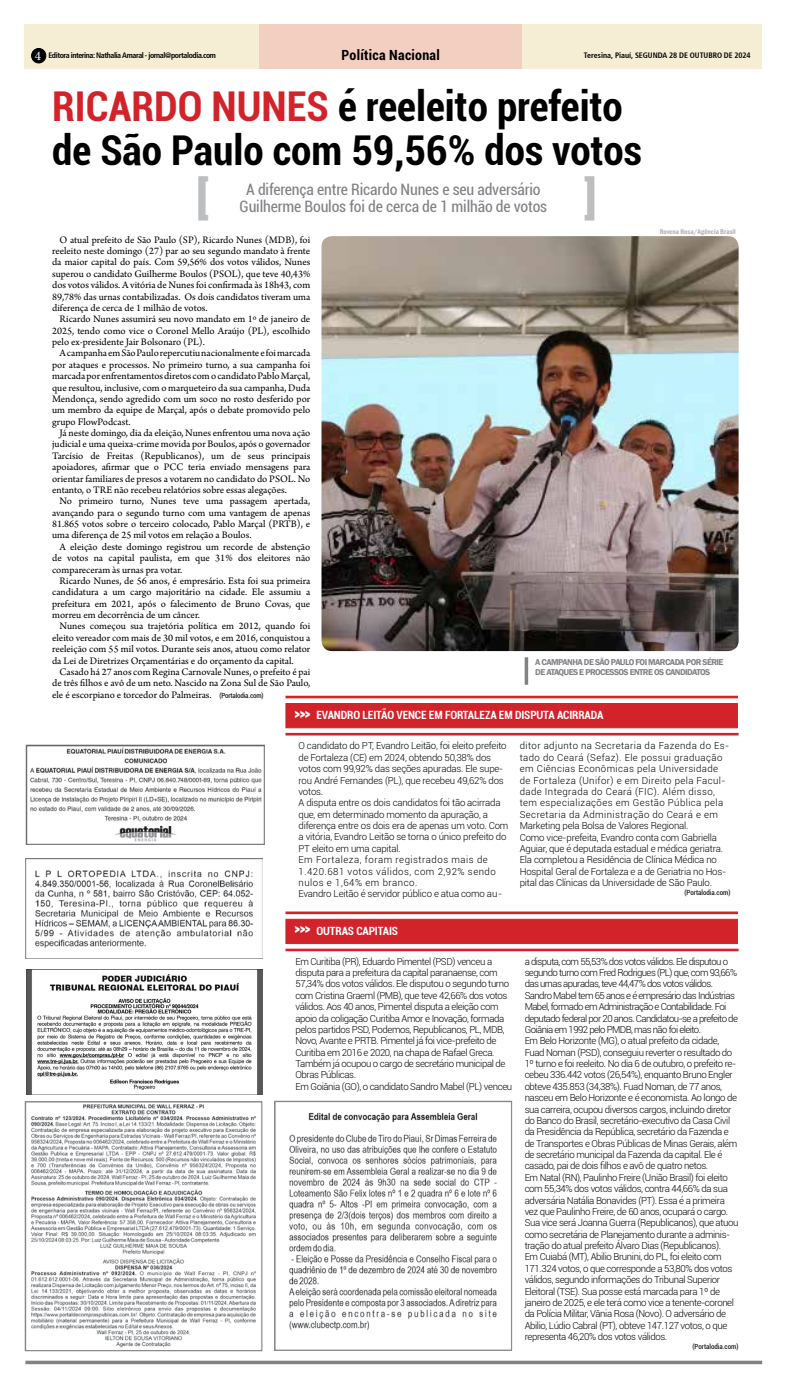
<style>
.page{position:relative;width:787px;height:1389px;background:#fff}
.page>*{position:absolute;margin:0;border:0;box-sizing:border-box;transform-origin:0 0}
.t1{font:900 43.75px "Roboto";color:#bcbec0}
.t2{font:700 condensed 41.12px/44.6px "Roboto";color:#000}
.t3{font:condensed 15.75px/17.5px "Roboto";letter-spacing:-.01em;color:#808285;text-align:center}
.t4{font:700 condensed 14px "Roboto";letter-spacing:.02em;color:#000}
.t5{font:13.12px "Minion Pro";color:#fff}
.t6{font:700 condensed 11.38px "Roboto";letter-spacing:-.01em;color:#fff}
.t7{font:10.5px/11.4px "Arno Pro";color:#000;text-align:justify}
.t8{font:300 9.62px/11.4px "Roboto";letter-spacing:-.04em;color:#000}
.t9{font:300 9.62px/11.4px "Roboto";letter-spacing:.03em;color:#000}
.t10{font:300 9.62px/11.4px "Roboto";letter-spacing:-.02em;color:#000}
.t11{font:600 8.75px/10.5px "Franklin Gothic";letter-spacing:-.065em;color:#808285}
.t12{font:700 condensed 7.88px "Frutiger 67";letter-spacing:-.05em;color:#000}
.t13{font:700 condensed 7.88px "Frutiger 67";letter-spacing:-.005em;color:#000}
.t14{font:condensed 7px "Roboto";color:#000}
.t15{font:600 condensed 7px "Franklin Gothic";color:#afb1b4}
.s1{color:#d2232a}
.s2{font-family:"Roboto";font-stretch:condensed;font-size:7px}
.s3{font-family:"Castle T Ultr";font-weight:400;font-stretch:normal;font-size:10.5px}
</style>
<div class="page">
<div style="left:25px;top:25px;width:736px;height:44px;background:#f6edd5"></div>
<div style="left:259px;top:25px;width:262px;height:44px;background:#f3cfc1"></div>
<div style="left:32px;top:48px;width:14px;height:15px;background:#000;border-radius:50%"></div>
<div style="left:31px;top:48px;width:15px;height:15px;border:1px solid #000;border-radius:50%"></div>
<hr style="left:25px;top:1361px;width:736px;height:3px;background:#808285">
<svg style="left:524px;top:657px;width:4px;height:28px"></svg>
<img style="left:30px;top:1104px;width:227px;height:244px">
<div style="left:25px;top:1101px;width:237px;height:250px;border:1px solid #808285"></div>
<img style="left:26px;top:858px;width:236px;height:100px">
<img style="left:26px;top:970px;width:236px;height:124px">
<img style="left:30px;top:747px;width:232px;height:95px">
<div style="left:26px;top:745px;width:239px;height:100px;border:1px solid #808285"></div>
<img style="left:289px;top:1112px;width:208px;height:218px">
<div style="left:274px;top:1101px;width:238px;height:250px;border:1px solid #808285"></div>
<img style="left:321px;top:236px;width:417px;height:415px">
<hr style="left:285px;top:696px;width:452px;height:2px;background:#d2232a">
<div style="left:285px;top:703px;width:452px;height:25px;background:#d2232a;border:1px solid #d2232a"></div>
<hr style="left:285px;top:733px;width:453px;height:2px;background:#d2232a">
<hr style="left:285px;top:912px;width:452px;height:2px;background:#d2232a">
<div style="left:285px;top:919px;width:452px;height:25px;background:#d2232a;border:1px solid #d2232a"></div>
<hr style="left:285px;top:949px;width:453px;height:2px;background:#d2232a">
<h3 class="t5" style="left:35px;top:47px;width:8px">4</h3>
<h3 class="t4" style="left:341px;top:45px;width:100px">POLÍTICA NACIONAL</h3>
<p class="t12" style="left:48px;top:51px;width:169px">Editora interina: Nathalia Amaral - jornal@portalodia.com</p>
<p class="t13" style="left:583px;top:50px;width:168px">Teresina, Piauí, SEGUNDA 28 DE OUTUBRO de 2024</p>
<h2 class="t2" style="left:52px;top:82px;width:591px"><span class="s1">RICARDO NUNES</span> É REELEITO PREFEITO<br>DE SÃO PAULO COM 59,56% DOS VOTOS</h2>
<h1 class="t1" style="left:196px;top:166px;width:14px">[</h1>
<h1 class="t1" style="left:584px;top:166px;width:14px">]</h1>
<h3 class="t3" style="left:239px;top:180px;width:309px">A diferença entre Ricardo Nunes e seu adversário<br>Guilherme Boulos foi de cerca de 1 milhão de votos</h3>
<p class="t7" style="left:52px;top:234px;width:259px;text-indent:7px">O atual prefeito de São Paulo (SP), Ricardo Nunes (MDB), foi reeleito neste domingo (27) par ao seu segundo mandato à frente da maior capital do país. Com 59,56% dos votos válidos, Nunes superou o candidato Guilherme Boulos (PSOL), que teve 40,43% dos votos válidos. A vitória de Nunes foi confirmada às 18h43, com 89,78% das urnas contabilizadas. Os dois candidatos tiveram uma diferença de cerca de 1 milhão de votos.</p>
<p class="t7" style="left:52px;top:314px;width:259px;text-indent:7px">Ricardo Nunes assumirá seu novo mandato em 1º de janeiro de 2025, tendo como vice o Coronel Mello Araújo (PL), escolhido pelo ex-presidente Jair Bolsonaro (PL).</p>
<p class="t7" style="left:52px;top:348px;width:259px;text-indent:7px">A campanha em São Paulo repercutiu nacionalmente e foi marcada por ataques e processos. No primeiro turno, a sua campanha foi marcada por enfrentamentos diretos com o candidato Pablo Marçal, que resultou, inclusive, com o marqueteiro da sua campanha, Duda Mendonça, sendo agredido com um soco no rosto desferido por um membro da equipe de Marçal, após o debate promovido pelo grupo FlowPodcast.</p>
<p class="t7" style="left:52px;top:428px;width:259px;text-indent:7px">Já neste domingo, dia da eleição, Nunes enfrentou uma nova ação judicial e uma queixa-crime movida por Boulos, após o governador Tarcísio de Freitas (Republicanos), um de seus principais apoiadores, afirmar que o PCC teria enviado mensagens para orientar familiares de presos a votarem no candidato do PSOL. No entanto, o TRE não recebeu relatórios sobre essas alegações.</p>
<p class="t7" style="left:52px;top:496px;width:259px;text-indent:7px">No primeiro turno, Nunes teve uma passagem apertada, avançando para o segundo turno com uma vantagem de apenas 81.865 votos sobre o terceiro colocado, Pablo Marçal (PRTB), e uma diferença de 25 mil votos em relação a Boulos.</p>
<p class="t7" style="left:52px;top:541px;width:259px;text-indent:7px">A eleição deste domingo registrou um recorde de abstenção de votos na capital paulista, em que 31% dos eleitores não compareceram às urnas pra votar.</p>
<p class="t7" style="left:52px;top:576px;width:259px;text-indent:7px">Ricardo Nunes, de 56 anos, é empresário. Esta foi sua primeira candidatura a um cargo majoritário na cidade. Ele assumiu a prefeitura em 2021, após o falecimento de Bruno Covas, que morreu em decorrência de um câncer.</p>
<p class="t7" style="left:52px;top:621px;width:259px;text-indent:7px">Nunes começou sua trajetória política em 2012, quando foi eleito vereador com mais de 30 mil votos, e em 2016, conquistou a reeleição com 55 mil votos. Durante seis anos, atuou como relator da Lei de Diretrizes Orçamentárias e do orçamento da capital.</p>
<p class="t7" style="left:52px;top:667px;width:259px;text-indent:7px">Casado há 27 anos com Regina Carnovale Nunes, o prefeito é pai de três filhos e avô de um neto. Nascido na Zona Sul de São Paulo, ele é escorpiano e torcedor do Palmeiras. <span class="s2">(Portalodia.com)</span></p>
<p class="t15" style="left:659px;top:227px;width:78px">Rovena Rosa/Agência Brasil</p>
<p class="t11" style="left:535px;top:657px;width:190px">A CAMPANHA DE SÃO PAULO FOI MARCADA POR SÉRIE<br>DE ATAQUES E PROCESSOS ENTRE OS CANDIDATOS</p>
<p class="t6" style="left:294px;top:707px;width:310px"><span class="s3">&gt;&gt;&gt;</span> EVANDRO LEITÃO VENCE EM FORTALEZA EM DISPUTA ACIRRADA</p>
<p class="t10" style="left:298px;top:740px;width:211px">O candidato do PT, Evandro Leitão, foi eleito prefeito de Fortaleza (CE) em 2024, obtendo 50,38% dos votos com 99,92% das seções apuradas. Ele supe&shy;rou André Fernandes (PL), que recebeu 49,62% dos votos.<br>A disputa entre os dois candidatos foi tão acirrada que, em determinado momento da apuração, a diferença entre os dois era de apenas um voto. Com a vitória, Evandro Leitão se torna o único prefeito do PT eleito em uma capital.<br>Em Fortaleza, foram registrados mais de 1.420.681 votos válidos, com 2,92% sendo nulos e 1,64% em branco.<br>Evandro Leitão é servidor público e atua como au-</p>
<p class="t9" style="left:519px;top:740px;width:211px">ditor adjunto na Secretaria da Fazenda do Es&shy;tado do Ceará (Sefaz). Ele possui graduação em Ciências Econômicas pela Universidade de Fortaleza (Unifor) e em Direito pela Facul&shy;dade Integrada do Ceará (FIC). Além disso, tem especializações em Gestão Pública pela Secretaria da Administração do Ceará e em Marketing pela Bolsa de Valores Regional.<br>Como vice-prefeita, Evandro conta com Gabriella Aguiar, que é deputada estadual e médica geriatra.<br>Ela completou a Residência de Clínica Médica no Hospital Geral de Fortaleza e a de Geriatria no Hos&shy;pital das Clínicas da Universidade de São Paulo.</p>
<p class="t14" style="left:684px;top:887px;width:48px">(Portalodia.com)</p>
<p class="t6" style="left:294px;top:923px;width:105px"><span class="s3">&gt;&gt;&gt;</span> OUTRAS CAPITAIS</p>
<p class="t8" style="left:295px;top:955px;width:218px">Em Curitiba (PR), Eduardo Pimentel (PSD) venceu a disputa para a prefeitura da capital paranaense, com 57,34% dos votos válidos. Ele disputou o segundo turno com Cristina Graeml (PMB), que teve 42,66% dos votos válidos. Aos 40 anos, Pimentel disputa a eleição com apoio da coligação Curitiba Amor e Inovação, formada pelos partidos PSD, Podemos, Republicanos, PL, MDB, Novo, Avante e PRTB. Pimentel já foi vice-prefeito de Curitiba em 2016 e 2020, na chapa de Rafael Greca.<br>Também já ocupou o cargo de secretário municipal de Obras Públicas.<br>Em Goiânia (GO), o candidato Sandro Mabel (PL) venceu</p>
<p class="t8" style="left:524px;top:955px;width:215px">a disputa, com 55,53% dos votos válidos. Ele disputou o segundo turno com Fred Rodrigues (PL) que, com 93,66% das urnas apuradas, teve 44,47% dos votos válidos.<br>Sandro Mabel tem 65 anos e é empresário das Indústrias Mabel, formado em Administração e Contabilidade. Foi deputado federal por 20 anos. Candidatou-se a prefeito de Goiânia em 1992 pelo PMDB, mas não foi eleito.<br>Em Belo Horizonte (MG), o atual prefeito da cidade, Fuad Noman (PSD), conseguiu reverter o resultado do 1º turno e foi reeleito. No dia 6 de outubro, o prefeito re&shy;cebeu 336.442 votos (26,54%), enquanto Bruno Engler obteve 435.853 (34,38%). Fuad Noman, de 77 anos, nasceu em Belo Horizonte e é economista. Ao longo de sua carreira, ocupou diversos cargos, incluindo diretor do Banco do Brasil, secretário-executivo da Casa Civil da Presidência da República, secretário da Fazenda e de Transportes e Obras Públicas de Minas Gerais, além de secretário municipal da Fazenda da capital. Ele é casado, pai de dois filhos e avô de quatro netos.<br>Em Natal (RN), Paulinho Freire (União Brasil) foi eleito com 55,34% dos votos válidos, contra 44,66% da sua adversária Natália Bonavides (PT). Essa é a primeira vez que Paulinho Freire, de 60 anos, ocupará o cargo.<br>Sua vice será Joanna Guerra (Republicanos), que atuou como secretária de Planejamento durante a adminis&shy;tração do atual prefeito Álvaro Dias (Republicanos).<br>Em Cuiabá (MT), Abilio Brunini, do PL, foi eleito com 171.324 votos, o que corresponde a 53,80% dos votos válidos, segundo informações do Tribunal Superior Eleitoral (TSE). Sua posse está marcada para 1º de janeiro de 2025, e ele terá como vice a tenente-coronel da Polícia Militar, Vânia Rosa (Novo). O adversário de Abilio, Lúdio Cabral (PT), obteve 147.127 votos, o que representa 46,20% dos votos válidos.</p>
<p class="t14" style="left:692px;top:1341px;width:48px">(Portalodia.com)</p>
</div>
